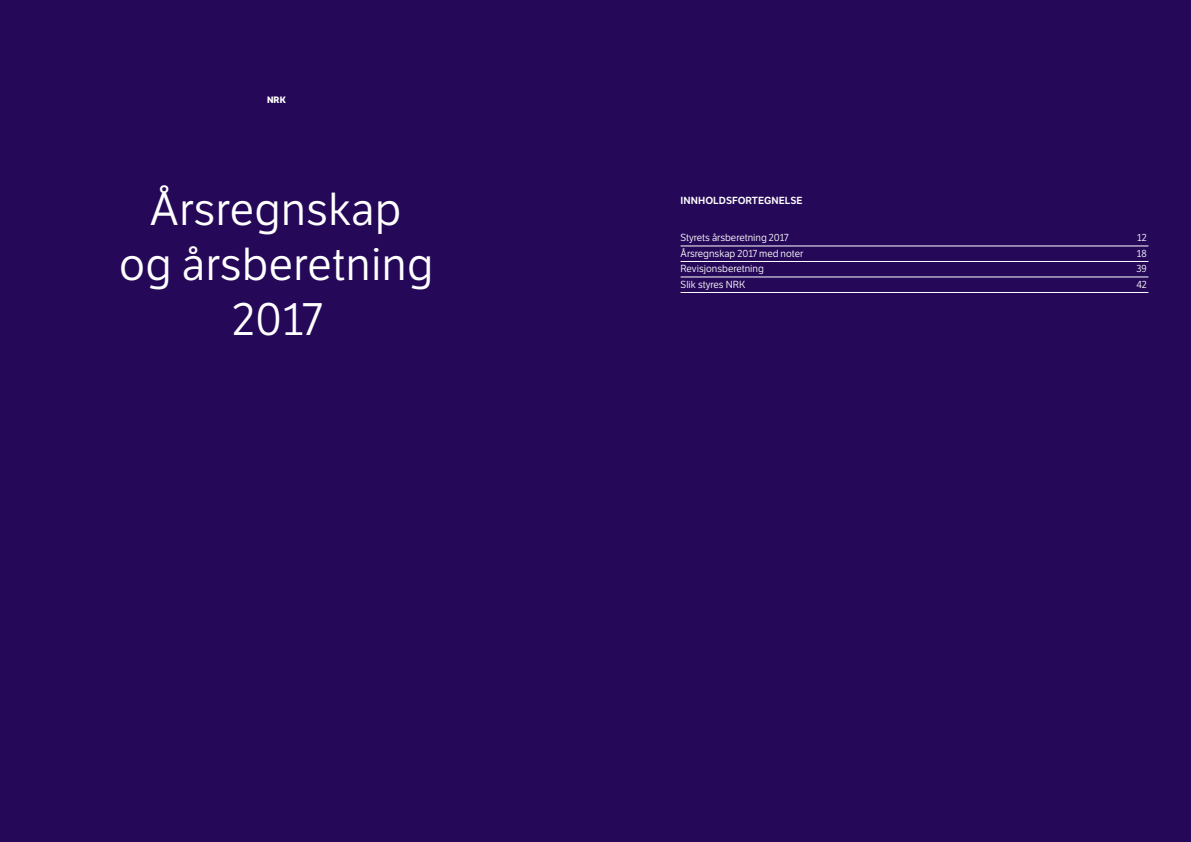
<style>
.page{position:relative;width:1191px;height:842px;background:#260859}
.page>*{position:absolute;margin:0;border:0;box-sizing:border-box;transform-origin:0 0}
.t1{font:45px/55px "LFT Etica";letter-spacing:.01em;color:#fff;text-align:center}
.t2{font:10px "LFT Etica";color:#fff}
.t3{font:600 10px "LFT Etica";letter-spacing:.005em;color:#fff}
.t4{font:700 9px "LFT Etica";color:#fff}
</style>
<div class="page">
<hr style="left:680px;top:246px;width:468px;height:1px;background:#fff">
<hr style="left:680px;top:261px;width:468px;height:1px;background:#fff">
<hr style="left:680px;top:277px;width:468px;height:1px;background:#fff">
<hr style="left:680px;top:292px;width:468px;height:1px;background:#fff">
<p class="t4" style="left:267px;top:94px;width:20px">NRK</p>
<h1 class="t1" style="left:119px;top:183px;width:316px">Årsregnskap og årsberetning<br>2017</h1>
<p class="t3" style="left:680px;top:194px;width:124px">INNHOLDSFORTEGNELSE</p>
<p class="t2" style="left:680px;top:232px;width:110px">Styrets årsberetning 2017</p>
<p class="t2" style="left:1137px;top:232px;width:11px">12</p>
<p class="t2" style="left:680px;top:247px;width:124px">Årsregnskap 2017 med noter</p>
<p class="t2" style="left:1137px;top:247px;width:11px">18</p>
<p class="t2" style="left:680px;top:263px;width:85px">Revisjonsberetning</p>
<p class="t2" style="left:1136px;top:263px;width:12px">39</p>
<p class="t2" style="left:680px;top:278px;width:66px">Slik styres NRK</p>
<p class="t2" style="left:1136px;top:278px;width:12px">42</p>
</div>
